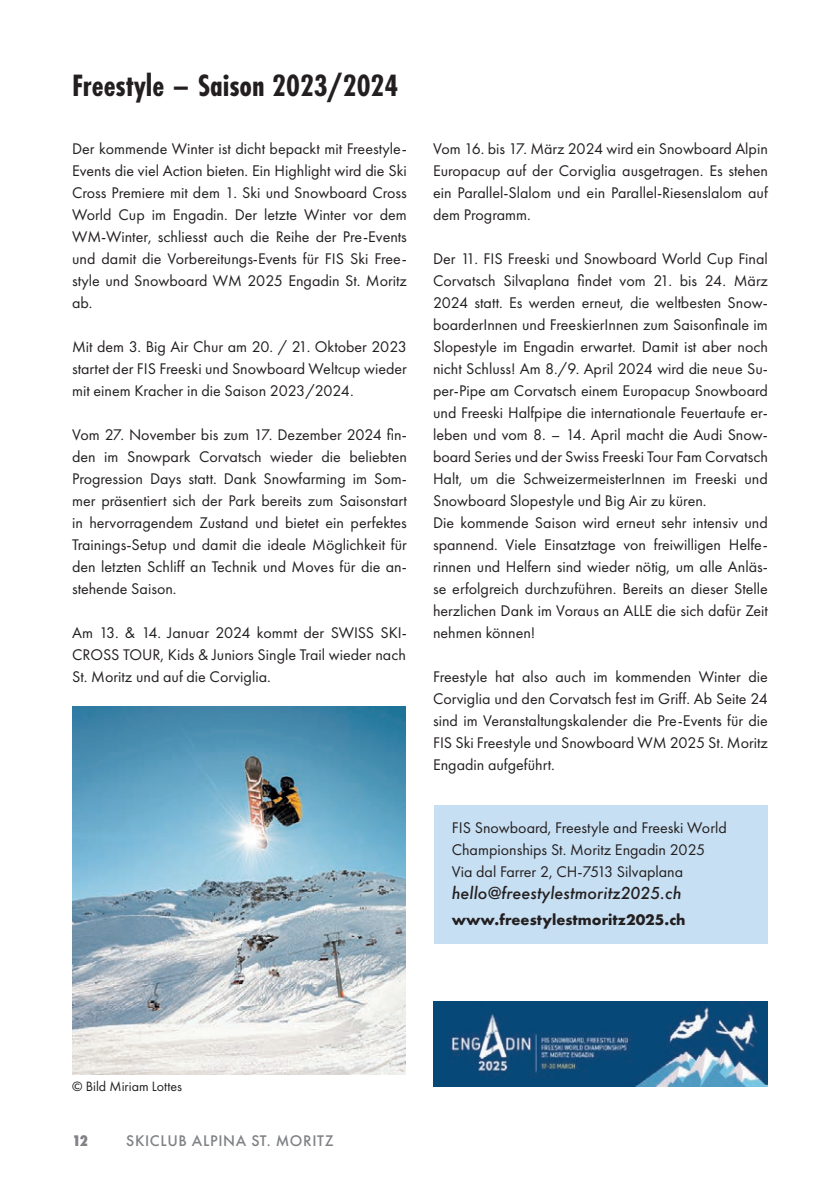
<style>
.page{position:relative;width:840px;height:1191px;background:#fff}
.page>*{position:absolute;margin:0;border:0;box-sizing:border-box;transform-origin:0 0}
.t1{font:700 32px "Futura PT Cond";color:#231f20}
.t2{font:16px/22px "Futura PT";color:#231f20;text-align:justify}
.t3{font:italic 500 16px "Futura";color:#231f20}
.t4{font:700 16px "Futura PT";color:#231f20}
.t5{font:500 16px "Futura PT";letter-spacing:.04em;color:#808285}
.t6{font:800 16px "Futura PT Cond";color:#808285}
.t7{font:14px "Futura PT";color:#231f20}
</style>
<div class="page">
<div style="left:434px;top:805px;width:333px;height:138px;background:#c7dff2"></div>
<img style="left:433px;top:1001px;width:334px;height:85px">
<img style="left:72px;top:706px;width:333px;height:368px">
<h1 class="t1" style="left:72px;top:67px;width:327px">Freestyle – Saison 2023/2024</h1>
<p class="t2" style="left:72px;top:138px;width:336px">Der kommende Winter ist dicht bepackt mit Freestyle-Events die viel Action bieten. Ein Highlight wird die Ski Cross Premiere mit dem 1. Ski und Snowboard Cross World Cup im Engadin. Der letzte Winter vor dem WM-Winter, schliesst auch die Reihe der Pre-Events und damit die Vorbereitungs-Events für FIS Ski Free&shy;style und Snowboard WM 2025 Engadin St. Moritz ab.</p>
<p class="t2" style="left:72px;top:336px;width:336px">Mit dem 3. Big Air Chur am 20. / 21. Oktober 2023 startet der FIS Freeski und Snowboard Weltcup wieder mit einem Kracher in die Saison 2023/2024.</p>
<p class="t2" style="left:72px;top:424px;width:336px">Vom 27. November bis zum 17. Dezember 2024 fin&shy;den im Snowpark Corvatsch wieder die beliebten Progression Days statt. Dank Snowfarming im Som&shy;mer präsentiert sich der Park bereits zum Saisonstart in hervorragendem Zustand und bietet ein perfektes Trainings-Setup und damit die ideale Möglichkeit für den letzten Schliff an Technik und Moves für die an&shy;stehende Saison.</p>
<p class="t2" style="left:72px;top:622px;width:336px">Am 13. &amp; 14. Januar 2024 kommt der SWISS SKI-CROSS TOUR, Kids &amp; Juniors Single Trail wieder nach St. Moritz und auf die Corviglia.</p>
<p class="t2" style="left:433px;top:138px;width:336px">Vom 16. bis 17. März 2024 wird ein Snowboard Alpin Europacup auf der Corviglia ausgetragen. Es stehen ein Parallel-Slalom und ein Parallel-Riesenslalom auf dem Programm.</p>
<p class="t2" style="left:433px;top:248px;width:336px;text-align:left">Der 11. FIS Freeski und Snowboard World Cup Final Corvatsch Silvaplana findet vom 21. bis 24. März 2024 statt. Es werden erneut, die weltbesten Snow&shy;boarderInnen und FreeskierInnen zum Saisonfinale im Slopestyle im Engadin erwartet. Damit ist aber noch nicht Schluss! Am 8./9. April 2024 wird die neue Su&shy;per-Pipe am Corvatsch einem Europacup Snowboard und Freeski Halfpipe die internationale Feuertaufe er&shy;leben und vom 8. – 14. April macht die Audi Snow&shy;board Series und der Swiss Freeski Tour Fam Corvatsch Halt, um die SchweizermeisterInnen im Freeski und Snowboard Slopestyle und Big Air zu küren.<br>Die kommende Saison wird erneut sehr intensiv und spannend. Viele Einsatztage von freiwilligen Helfe&shy;rinnen und Helfern sind wieder nötig, um alle Anläs&shy;se erfolgreich durchzuführen. Bereits an dieser Stelle herzlichen Dank im Voraus an ALLE die sich dafür Zeit nehmen können!</p>
<p class="t2" style="left:433px;top:666px;width:336px">Freestyle hat also auch im kommenden Winter die Corviglia und den Corvatsch fest im Griff. Ab Seite 24 sind im Veranstaltungskalender die Pre-Events für die FIS Ski Freestyle und Snowboard WM 2025 St. Moritz Engadin aufgeführt.</p>
<p class="t2" style="left:451px;top:816px;width:276px;text-align:left">FIS Snowboard, Freestyle and Freeski World<br>Championships St. Moritz Engadin 2025<br>Via dal Farrer 2, CH-7513 Silvaplana</p>
<p class="t3" style="left:451px;top:882px;width:231px">hello@freestylestmoritz2025.ch</p>
<p class="t4" style="left:451px;top:909px;width:235px">www.freestylestmoritz2025.ch</p>
<p class="t7" style="left:72px;top:1078px;width:112px">© Bild Miriam Lottes</p>
<p class="t6" style="left:72px;top:1131px;width:17px">12</p>
<p class="t5" style="left:126px;top:1131px;width:209px">SKICLUB ALPINA ST. MORITZ</p>
</div>
